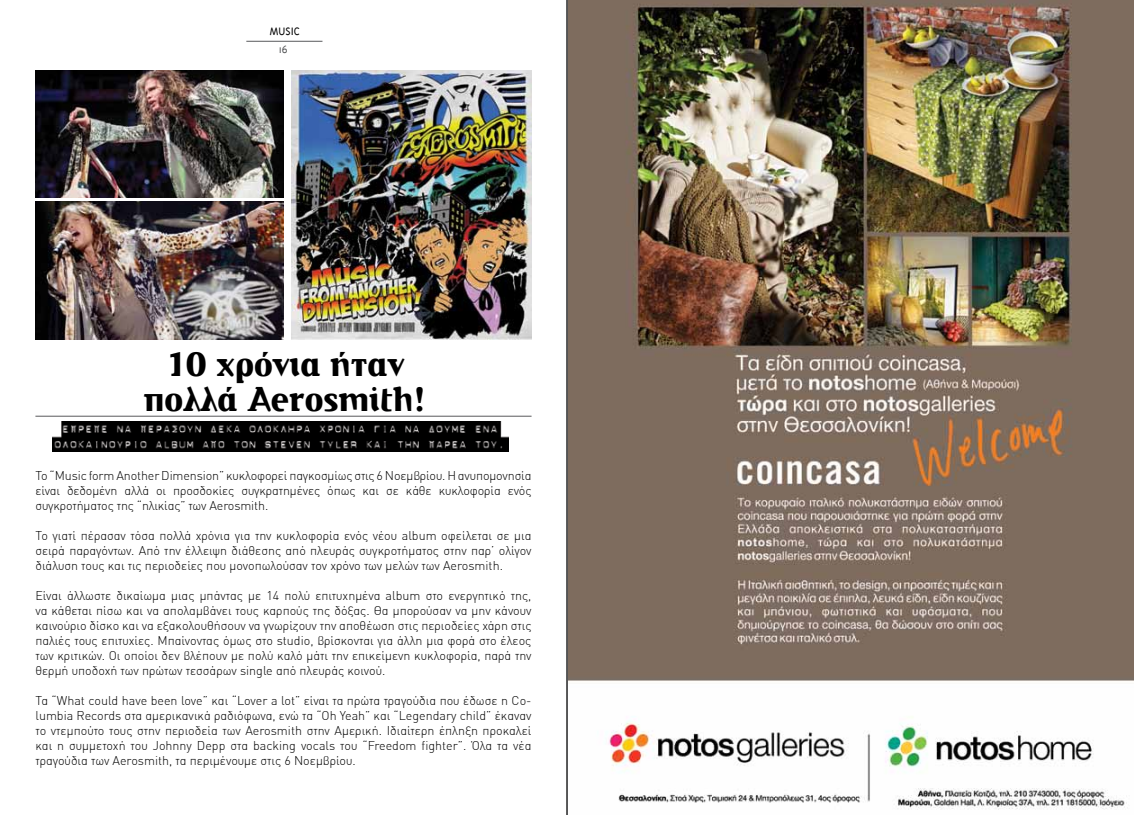
<style>
.page{position:relative;width:1134px;height:815px;background:#fff}
.page>*{position:absolute;margin:0;border:0;box-sizing:border-box;transform-origin:0 0}
.t1{font:700 35px/35px "CF Derrida";color:#000;text-align:center}
.t2{font:300 12.5px/15px "DIN Greek";color:#000;text-align:justify}
.t3{font:300 12.5px "Triplex Greek";color:#000}
.t4{font:300 12.5px "Triplex Greek";color:#58595b}
</style>
<div class="page">
<img style="left:568px;top:0;width:566px;height:810px">
<img style="left:35px;top:202px;width:248px;height:137px">
<hr style="left:246px;top:41px;width:76px;height:1px;background:#58595b">
<hr style="left:35px;top:416px;width:496px;height:1px;background:#58595b">
<img style="left:35px;top:71px;width:248px;height:126px">
<img style="left:292px;top:71px;width:239px;height:268px">
<img style="left:53px;top:422px;width:456px;height:30px">
<hr style="left:566px;top:0;width:2px;height:815px;background:#000">
<p class="t3" style="left:270px;top:24px;width:31px">MUSIC</p>
<p class="t4" style="left:279px;top:43px;width:10px">16</p>
<p class="t4" style="left:846px;top:43px;width:10px">17</p>
<h1 class="t1" style="left:144px;top:347px;width:283px">10 χρόνια ήταν πολλά Aerosmith!</h1>
<p class="t2" style="left:35px;top:468px;width:498px">Το “Music form Another Dimension” κυκλοφορεί παγκοσμίως στις 6 Νοεμβρίου. Η ανυπομονησία είναι δεδομένη αλλά οι προσδοκίες συγκρατημένες όπως και σε κάθε κυκλοφορία ενός συγκροτήματος της “ηλικίας” των Aerosmith.</p>
<p class="t2" style="left:35px;top:528px;width:498px">Το γιατί πέρασαν τόσα πολλά χρόνια για την κυκλοφορία ενός νέου album οφείλεται σε μια σειρά παραγόντων. Από την έλλειψη διάθεσης από πλευράς συγκροτήματος στην παρ’ ολίγον διάλυση τους και τις περιοδείες που μονοπωλούσαν τον χρόνο των μελών των Aerosmith.</p>
<p class="t2" style="left:35px;top:588px;width:498px">Είναι άλλωστε δικαίωμα μιας μπάντας με 14 πολύ επιτυχημένα album στο ενεργητικό της, να κάθεται πίσω και να απολαμβάνει τους καρπούς της δόξας. Θα μπορούσαν να μην κάνουν καινούριο δίσκο και να εξακολουθήσουν να γνωρίζουν την αποθέωση στις περιοδείες χάρη στις παλιές τους επιτυχίες. Μπαίνοντας όμως στο studio, βρίσκονται για άλλη μια φορά στο έλεος των κριτικών. Οι οποίοι δεν βλέπουν με πολύ καλό μάτι την επικείμενη κυκλοφορία, παρά την θερμή υποδοχή των πρώτων τεσσάρων single από πλευράς κοινού.</p>
<p class="t2" style="left:35px;top:693px;width:498px">Τα “What could have been love” και “Lover a lot” είναι τα πρώτα τραγούδια που έδωσε η Co&shy;lumbia Records στα αμερικανικά ραδιόφωνα, ενώ τα “Oh Yeah” και “Legendary child” έκαναν το ντεμπούτο τους στην περιοδεία των Aerosmith στην Αμερική. Ιδιαίτερη έπληξη προκαλεί και η συμμετοχή του Johnny Depp στα backing vocals του “Freedom fighter”. Όλα τα νέα τραγούδια των Aerosmith, τα περιμένουμε στις 6 Νοεμβρίου.</p>
</div>
